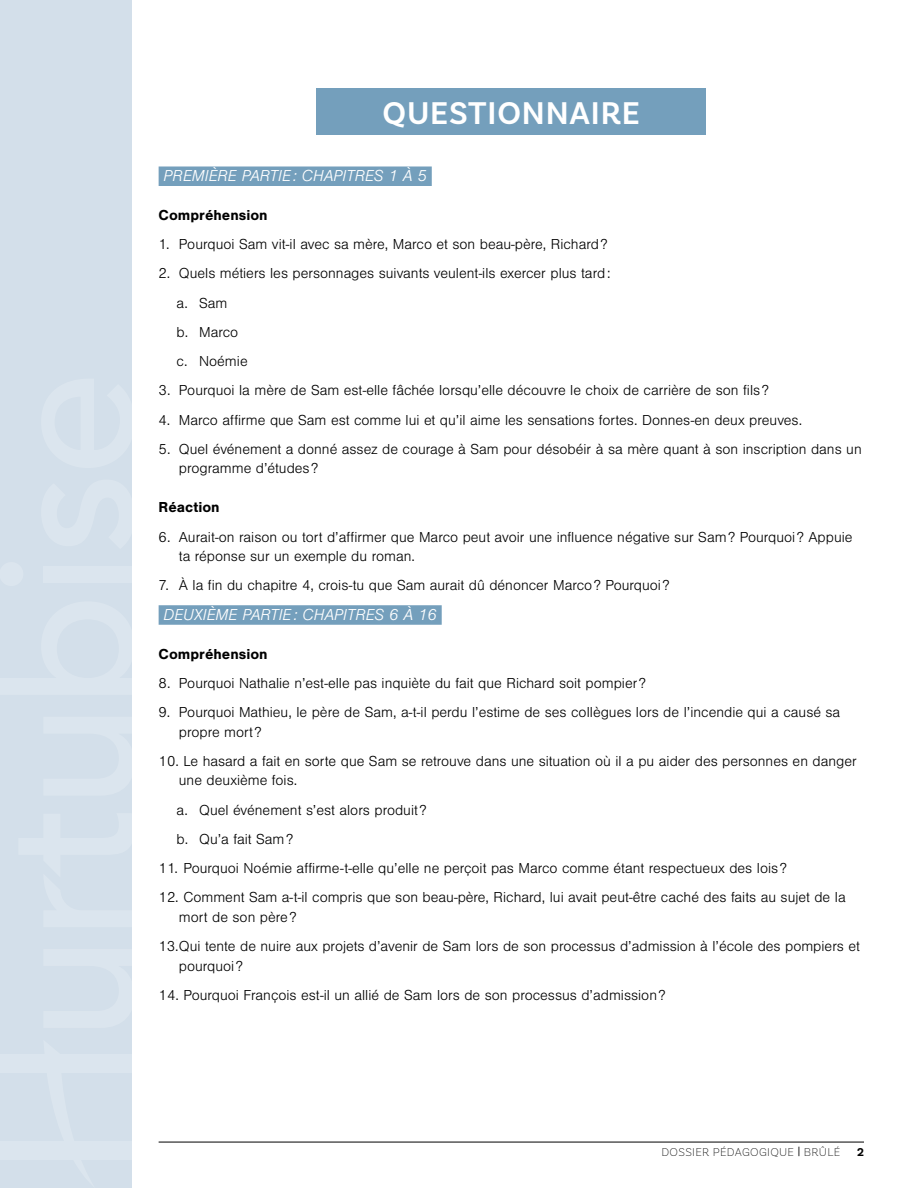
<style>
.page{position:relative;width:918px;height:1188px;background:#fff}
.page>*{position:absolute;margin:0;border:0;box-sizing:border-box;transform-origin:0 0}
.t1{font:600 33px "Basic Sans";letter-spacing:.025em;color:#fff}
.t2{font:italic 300 16.5px "Nimbus San";color:#fff}
.t3{font:300 15px/19.5px "Nimbus San";color:#000}
.t4{font:700 15px "Nimbus San";color:#000}
.t5{font:200 12px "Basic Sans";letter-spacing:.025em;color:#000}
.t6{font:700 12px "Basic Sans";color:#000}
.s1{font-weight:400;font-size:10.5px}
</style>
<div class="page">
<hr style="left:159px;top:1142px;width:705px;height:1px;background:#000">
<div style="left:159px;top:166px;width:273px;height:20px;background:#749fbc"></div>
<div style="left:159px;top:605px;width:283px;height:20px;background:#749fbc"></div>
<div style="left:0;top:0;width:132px;height:1188px;background:#d3dfea"></div>
<div style="left:43px;top:566px;width:89px;height:17px;background:#dbe5ee"></div>
<div style="left:0;top:1141px;width:132px;height:18px;background:#dbe5ee"></div>
<div style="left:0;top:1054px;width:132px;height:18px;background:#dbe5ee"></div>
<div style="left:0;top:562px;width:23px;height:24px;background:#dbe5ee;border-radius:50%"></div>
<div style="left:316px;top:88px;width:390px;height:47px;background:#749fbc"></div>
<h1 class="t1" style="left:383px;top:93px;width:259px">QUESTIONNAIRE</h1>
<p class="t2" style="left:164px;top:166px;width:265px">PREMIÈRE PARTIE : CHAPITRES 1 À 5</p>
<p class="t4" style="left:159px;top:206px;width:111px">Compréhension</p>
<p class="t3" style="left:159px;top:235px;width:450px">1. Pourquoi Sam vit-il avec sa mère, Marco et son beau-père, Richard?</p>
<p class="t3" style="left:177px;top:259px;width:436px;line-height:29.2px;text-indent:-18px">2. Quels métiers les personnages suivants veulent-ils exercer plus tard: a. Sam<br>b. Marco<br>c. Noémie</p>
<p class="t3" style="left:159px;top:381px;width:612px">3. Pourquoi la mère de Sam est-elle fâchée lorsqu’elle découvre le choix de carrière de son fils?</p>
<p class="t3" style="left:159px;top:410px;width:645px">4. Marco affirme que Sam est comme lui et qu’il aime les sensations fortes. Donnes-en deux preuves.</p>
<p class="t3" style="left:179px;top:439px;width:684px;text-indent:-20px">5. Quel événement a donné assez de courage à Sam pour désobéir à sa mère quant à son inscription dans un programme d’études?</p>
<p class="t4" style="left:159px;top:499px;width:63px">Réaction</p>
<p class="t3" style="left:179px;top:527px;width:675px;text-indent:-20px">6. Aurait-on raison ou tort d’affirmer que Marco peut avoir une influence négative sur Sam? Pourquoi? Appuie ta réponse sur un exemple du roman.</p>
<p class="t3" style="left:159px;top:576px;width:512px">7. À la fin du chapitre 4, crois-tu que Sam aurait dû dénoncer Marco? Pourquoi?</p>
<p class="t2" style="left:164px;top:605px;width:275px">DEUXIÈME PARTIE : CHAPITRES 6 À 16</p>
<p class="t4" style="left:159px;top:645px;width:111px">Compréhension</p>
<p class="t3" style="left:159px;top:673px;width:489px">8. Pourquoi Nathalie n’est-elle pas inquiète du fait que Richard soit pompier?</p>
<p class="t3" style="left:179px;top:703px;width:663px;text-indent:-20px">9. Pourquoi Mathieu, le père de Sam, a-t-il perdu l’estime de ses collègues lors de l’incendie qui a causé sa propre mort?</p>
<p class="t3" style="left:179px;top:751px;width:679px;text-indent:-20px">10. Le hasard a fait en sorte que Sam se retrouve dans une situation où il a pu aider des personnes en danger une deuxième fois.</p>
<p class="t3" style="left:177px;top:795px;width:251px;line-height:29.2px">a. Quel événement s’est alors produit? b. Qu’a fait Sam?</p>
<p class="t3" style="left:159px;top:859px;width:630px">11. Pourquoi Noémie affirme-t-elle qu’elle ne perçoit pas Marco comme étant respectueux des lois?</p>
<p class="t3" style="left:179px;top:888px;width:668px;text-indent:-20px">12. Comment Sam a-t-il compris que son beau-père, Richard, lui avait peut-être caché des faits au sujet de la mort de son père?</p>
<p class="t3" style="left:179px;top:937px;width:682px;text-indent:-20px">13.Qui tente de nuire aux projets d’avenir de Sam lors de son processus d’admission à l’école des pompiers et pourquoi?</p>
<p class="t3" style="left:159px;top:985px;width:509px">14. Pourquoi François est-il un allié de Sam lors de son processus d’admission?</p>
<p class="t5" style="left:662px;top:1145px;width:180px">DOSSIER PÉDAGOGIQUE <span class="s1">|</span> BRÛLÉ</p>
<p class="t6" style="left:857px;top:1144px;width:8px">2</p>
</div>
